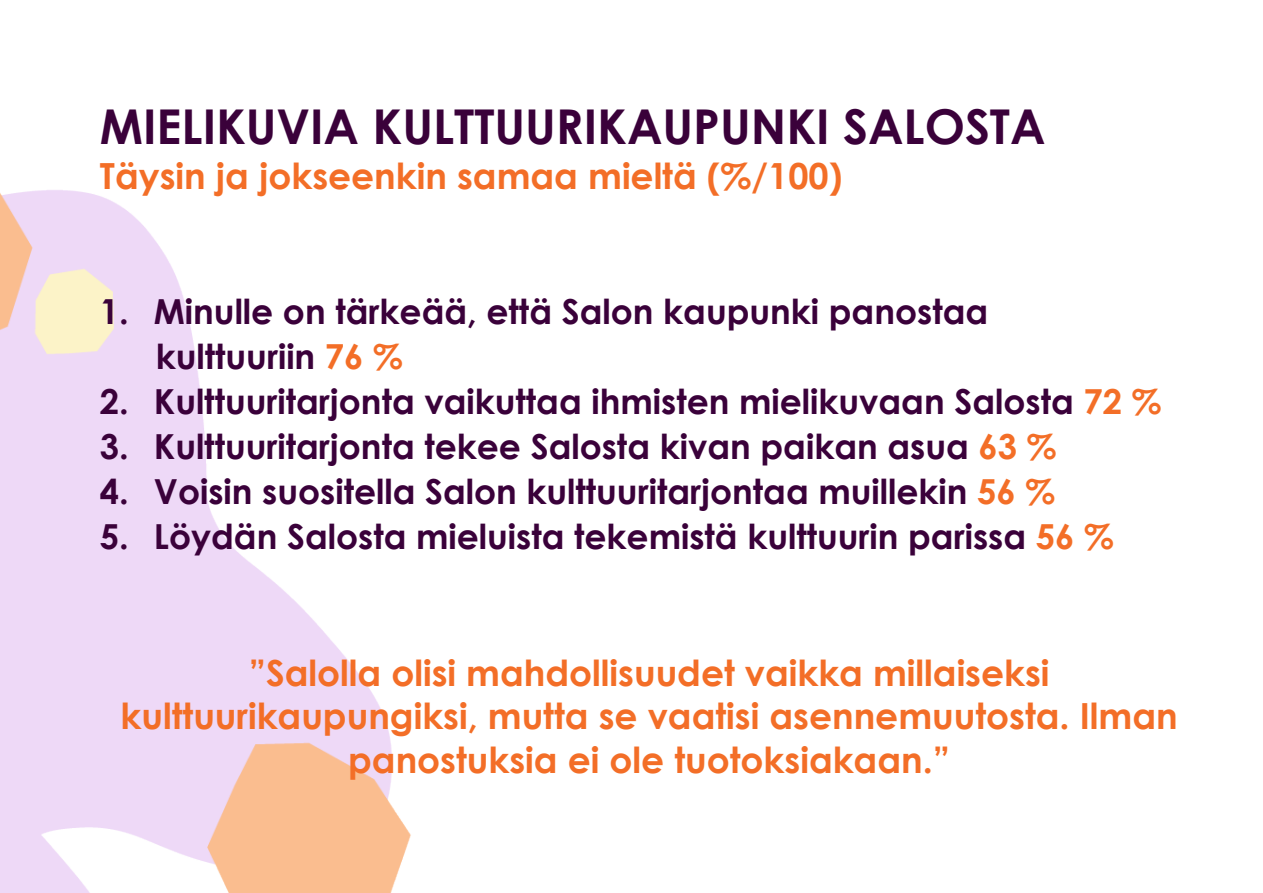
<style>
.page{position:relative;width:1263px;height:893px;background:#fff}
.page>*{position:absolute;margin:0;border:0;box-sizing:border-box;transform-origin:0 0}
.t1{font:700 48px "Century Gothic";color:#3a013a}
.t2{font:700 36px/43.2px "Century Gothic";color:#f36e27;text-align:center}
.t3{font:700 34.5px/45px "Century Gothic";color:#3a013a}
.s1{color:#f36e27}
</style>
<div class="page">
<svg style="left:0;top:190px;width:411px;height:703px;fill:#eed9f7"></svg>
<p class="t1" style="left:100px;top:91px;width:947px">MIELIKUVIA KULTTUURIKAUPUNKI SALOSTA</p>
<p class="t2" style="left:100px;top:153px;width:744px">Täysin ja jokseenkin samaa mieltä (%/100)</p>
<p class="t3" style="left:156px;top:288px;width:834px;text-indent:-56px">1. Minulle on tärkeää, että Salon kaupunki panostaa kulttuuriin <span class="s1">76 %</span></p>
<p class="t3" style="left:100px;top:378px;width:1063px">2. Kulttuuritarjonta vaikuttaa ihmisten mielikuvaan Salosta <span class="s1">72 %</span></p>
<p class="t3" style="left:100px;top:423px;width:958px">3. Kulttuuritarjonta tekee Salosta kivan paikan asua <span class="s1">63 %</span></p>
<p class="t3" style="left:100px;top:468px;width:957px">4. Voisin suositella Salon kulttuuritarjontaa muillekin <span class="s1">56 %</span></p>
<p class="t3" style="left:100px;top:513px;width:1015px">5. Löydän Salosta mieluista tekemistä kulttuurin parissa <span class="s1">56 %</span></p>
<p class="t2" style="left:121px;top:650px;width:1058px">”Salolla olisi mahdollisuudet vaikka millaiseksi kulttuurikaupungiksi, mutta se vaatisi asennemuutosta. Ilman panostuksia ei ole tuotoksiakaan.”</p>
</div>
